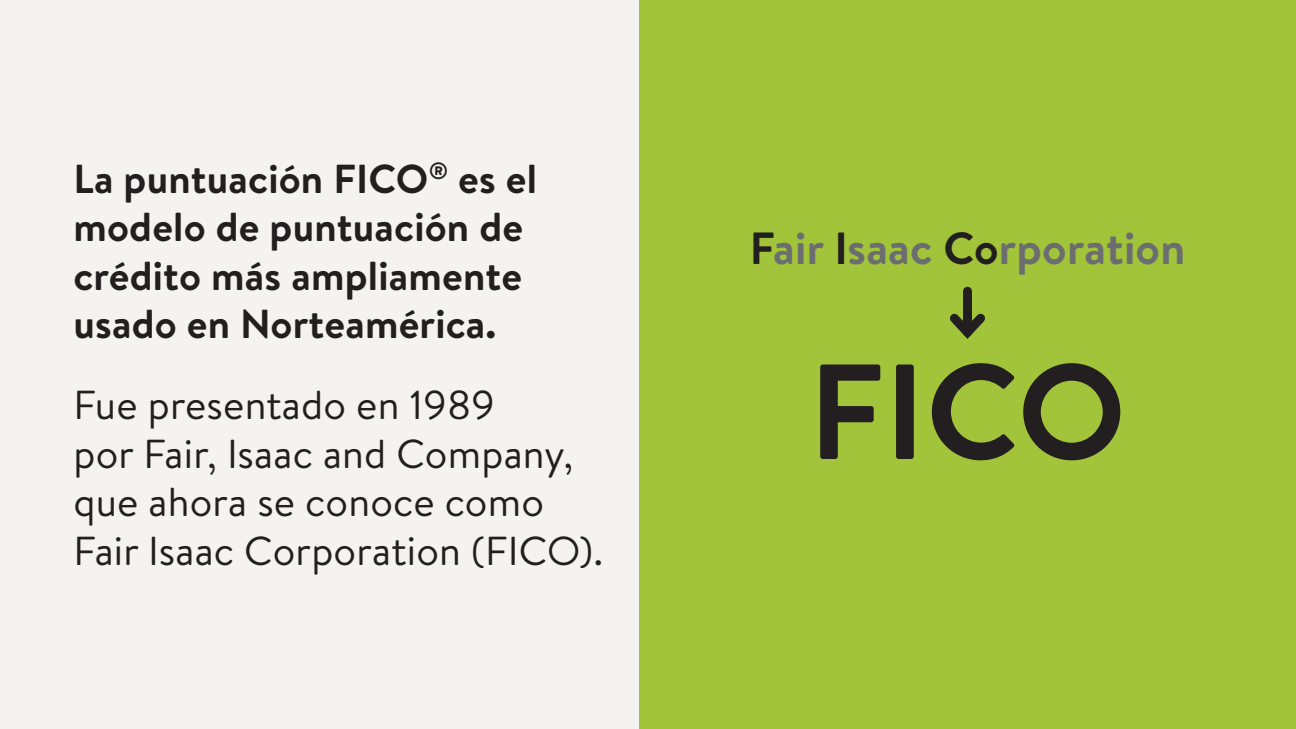
<style>
.page{position:relative;width:1296px;height:729px;background:#f4f3f1}
.page>*{position:absolute;margin:0;border:0;box-sizing:border-box;transform-origin:0 0}
.t1{font:700 135px "Brandon Text";color:#231f20}
.t2{font:700 45px "Brandon Text";letter-spacing:.005em;color:#6c6d70}
.t3{font:40.5px/48.4px "Brandon Text";letter-spacing:.005em;color:#231f20}
.t4{font:700 40.5px/48.4px "Brandon Text";letter-spacing:.005em;color:#231f20}
.s1{color:#231f20}
</style>
<div class="page">
<div style="left:639px;top:0;width:657px;height:729px;background:#a1c43a"></div>
<div style="left:963px;top:291px;width:9px;height:41px;background:#231f20"></div>
<svg style="left:950px;top:313px;width:35px;height:26px"></svg>
<p class="t4" style="left:73px;top:153px;width:465px">La puntuación FICO<sup>®</sup> es el modelo de puntuación de crédito más ampliamente usado en Norteamérica.</p>
<p class="t3" style="left:73px;top:380px;width:531px">Fue presentado en 1989<br>por Fair, Isaac and Company, que ahora se conoce como<br>Fair Isaac Corporation (FICO).</p>
<p class="t2" style="left:750px;top:217px;width:437px"><span class="s1">F</span>air <span class="s1">I</span>saac <span class="s1">Co</span>rporation</p>
<h1 class="t1" style="left:809px;top:318px;width:319px">FICO</h1>
</div>
